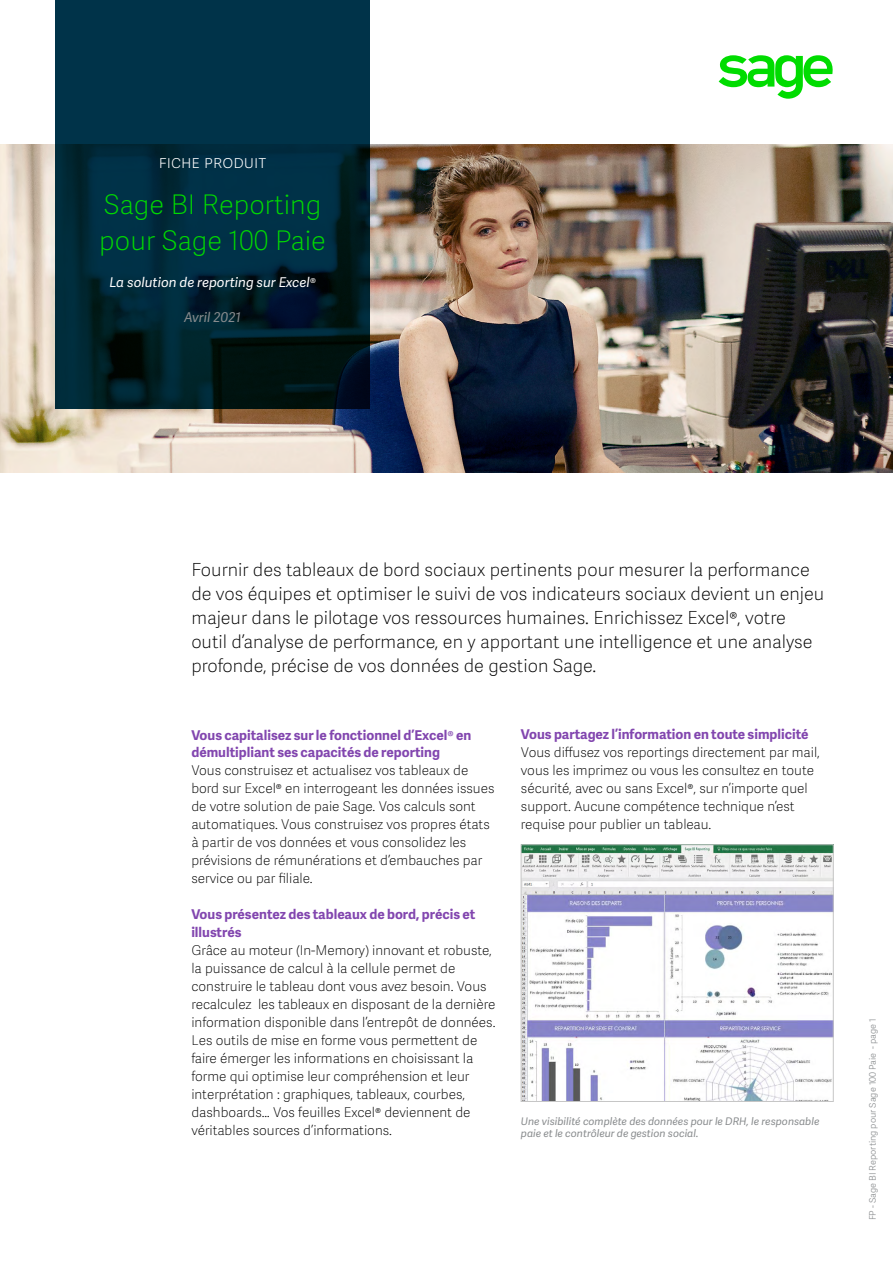
<style>
.page{position:relative;width:893px;height:1263px;background:#fff}
.page>*{position:absolute;margin:0;border:0;box-sizing:border-box;transform-origin:0 0}
.t1{font:27px/36px "Adelle Sans SAGE Th";color:#00dc00}
.t2{font:18px/24px "Adelle Sans SAGE Th";color:#000}
.t3{font:18px "Adelle Sans SAGE Th";color:#fff}
.t4{font:13.5px/18px "Adelle Sans SAGE Th";color:#000}
.t5{font:700 13.5px/18px "Adelle Sans SAGE";color:#8246af}
.t6{font:italic 13.5px "Adelle Sans SAGE";color:#fff}
.t7{font:italic 13.5px "Adelle Sans SAGE";color:#888b8d}
.t8{font:italic 10.5px/12.6px "Adelle Sans SAGE";color:#888b8d}
.t9{font:9px "Adelle Sans SAGE Lt";color:#888b8d}
</style>
<div class="page">
<img style="left:0;top:145px;width:893px;height:327px">
<svg style="left:719px;top:55px;width:114px;height:44px"></svg>
<svg style="left:55px;top:0;width:315px;height:408px;background:#002939"></svg>
<img style="left:523px;top:846px;width:308px;height:254px">
<div style="left:521px;top:844px;width:312px;height:258px;border:1px solid #c6c6c6"></div>
<h2 class="t3" style="left:159px;top:148px;width:109px">fiche produit</h2>
<h1 class="t1" style="left:99px;top:185px;width:228px">Sage BI Reporting pour Sage 100 Paie</h1>
<p class="t6" style="left:109px;top:272px;width:208px">La solution de reporting sur Excel®</p>
<p class="t7" style="left:184px;top:307px;width:59px">Avril 2021</p>
<p class="t2" style="left:191px;top:557px;width:634px">Fournir des tableaux de bord sociaux pertinents pour mesurer la performance de vos équipes et optimiser le suivi de vos indicateurs sociaux devient un enjeu majeur dans le pilotage vos ressources humaines. Enrichissez Excel®, votre outil d’analyse de performance, en y apportant une intelligence et une analyse profonde, précise de vos données de gestion Sage.</p>
<p class="t5" style="left:191px;top:725px;width:281px">Vous capitalisez sur le fonctionnel d’Excel® en démultipliant ses capacités de reporting</p>
<p class="t4" style="left:191px;top:761px;width:305px">Vous construisez et actualisez vos tableaux de bord sur Excel® en interrogeant les données issues de votre solution de paie Sage. Vos calculs sont automatiques. Vous construisez vos propres états à partir de vos données et vous consolidez les prévisions de rémunérations et d’embauches par service ou par filiale.</p>
<p class="t5" style="left:191px;top:905px;width:285px">Vous présentez des tableaux de bord, précis et illustrés</p>
<p class="t4" style="left:191px;top:941px;width:306px">Grâce au moteur (In-Memory) innovant et robuste, la puissance de calcul à la cellule permet de construire le tableau dont vous avez besoin. Vous recalculez les tableaux en disposant de la dernière information disponible dans l’entrepôt de données.<br>Les outils de mise en forme vous permettent de faire émerger les informations en choisissant la forme qui optimise leur compréhension et leur interprétation : graphiques, tableaux, courbes, dashboards… Vos feuilles Excel® deviennent de véritables sources d’informations.</p>
<p class="t5" style="left:521px;top:725px;width:289px">Vous partagez l’information en toute simplicité</p>
<p class="t4" style="left:521px;top:743px;width:300px">Vous diffusez vos reportings directement par mail, vous les imprimez ou vous les consultez en toute sécurité, avec ou sans Excel®, sur n’importe quel support. Aucune compétence technique n’est requise pour publier un tableau.</p>
<p class="t8" style="left:521px;top:1114px;width:300px">Une visibilité complète des données pour le DRH, le responsable paie et le contrôleur de gestion social.</p>
<p class="t9" style="left:866px;top:1220px;width:204px;rotate:-90deg">FP - Sage BI Reporting pour Sage 100 Paie - page 1</p>
</div>
